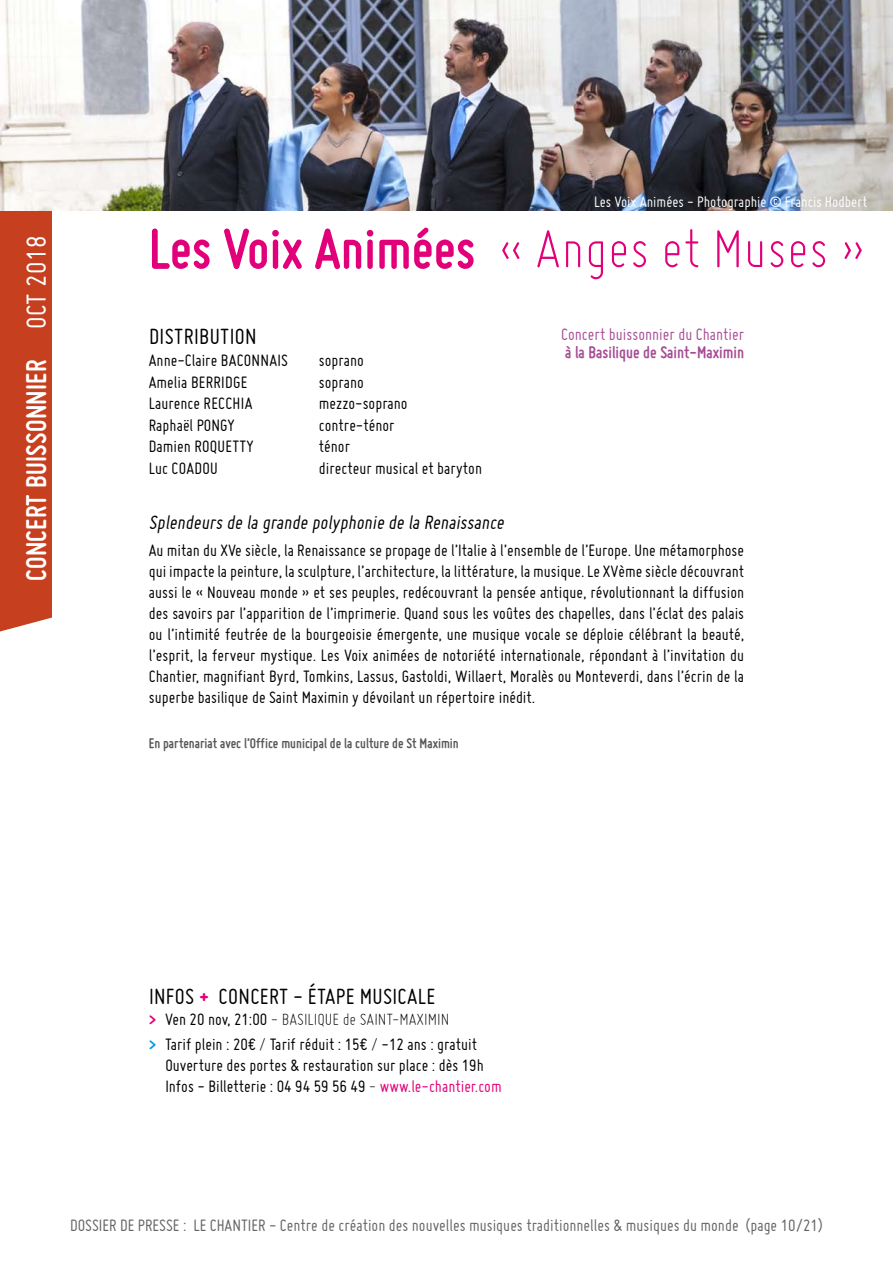
<style>
.page{position:relative;width:893px;height:1263px;background:#fff}
.page>*{position:absolute;margin:0;border:0;box-sizing:border-box;transform-origin:0 0}
.t1{font:700 60px "Miso";color:#e2007a}
.t2{font:700 30px "Miso";color:#fff}
.t3{font:24px "Miso";letter-spacing:.015em;color:#000}
.t4{font:italic 21px "Miso";color:#000}
.t5{font:18px/21px "Miso";color:#000}
.t6{font:18px "Miso";color:#646567}
.t7{font:18px "Miso";color:#a64d94}
.t8{font:700 18px "Miso";color:#a64d94}
.t9{font:300 18px "Miso";color:#000}
.t10{font:16.5px "Miso";color:#fff}
.t11{font:700 15px "Miso";color:#58585a}
.s1{font-weight:400}
.s2{font-weight:300}
.s3{font-weight:700;color:#e2007a}
.s4{font-weight:700;color:#009ee0}
.s5{color:#e2007a}
</style>
<div class="page">
<img style="left:0;top:0;width:893px;height:210px">
<div style="left:0;top:210px;width:51px;height:421px;background:#c63f1e"></div>
<svg style="left:0;top:615px;width:52px;height:17px"></svg>
<h2 class="t2" style="left:19px;top:581px;width:346px;rotate:-90deg">CONCERT BUISSONNIER <span class="s1">OCT 2018</span></h2>
<p class="t10" style="left:594px;top:193px;width:275px">Les Voix Animées - Photographie © Francis Hodbert</p>
<h1 class="t1" style="left:149px;top:215px;width:718px">Les Voix Animées <span class="s2">« Anges et M uses »</span></h1>
<p class="t7" style="left:561px;top:325px;width:185px">Concert buissonnier du Chantier</p>
<p class="t8" style="left:565px;top:342px;width:180px">à la Basilique de Saint-Maximin</p>
<h3 class="t3" style="left:149px;top:323px;width:20px">Distrib</h3>
<h3 class="t3" style="left:210px;top:323px;width:21px">ution</h3>
<p class="t5" style="left:149px;top:349px;width:89px">Anne-Claire Baconnais</p>
<p class="t5" style="left:319px;top:349px;width:47px">soprano</p>
<p class="t5" style="left:149px;top:371px;width:58px">Amelia Berridge</p>
<p class="t5" style="left:319px;top:371px;width:47px">soprano</p>
<p class="t5" style="left:149px;top:393px;width:70px">Laurence Recchia</p>
<p class="t5" style="left:319px;top:393px;width:90px">mezzo-soprano</p>
<p class="t5" style="left:149px;top:414px;width:86px">Raphaël PONGY</p>
<p class="t5" style="left:319px;top:414px;width:77px">contre-ténor</p>
<p class="t5" style="left:149px;top:436px;width:106px">Damien Roquetty</p>
<p class="t5" style="left:319px;top:436px;width:33px">ténor</p>
<p class="t5" style="left:149px;top:457px;width:39px">Luc Coado</p>
<p class="t5" style="left:210px;top:457px;width:9px">u</p>
<p class="t5" style="left:319px;top:457px;width:165px">directeur musical et baryton</p>
<p class="t4" style="left:149px;top:510px;width:360px">Splendeurs de la grande polyphonie de la Renaissance</p>
<p class="t5" style="left:149px;top:539px;width:597px;text-align:justify">Au mitan du XVe siècle, la Renaissance se propage de l’Italie à l’ensemble de l’Europe. Une métamorphose qui impacte la peinture, la sculpture, l’architecture, la littérature, la musique. Le XVème siècle découvrant aussi le « Nouveau monde » et ses peuples, redécouvrant la pensée antique, révolutionnant la diffusion des savoirs par l’apparition de l’imprimerie. Quand sous les voûtes des chapelles, dans l’éclat des palais ou l’intimité feutrée de la bourgeoisie émergente, une musique vocale se déploie célébrant la beauté, l’esprit, la ferveur mystique. Les Voix animées de notoriété internationale, répondant à l’invitation du Chantier, magnifiant Byrd, Tomkins, Lassus, Gastoldi, Willaert, Moralès ou Monteverdi, dans l’écrin de la superbe basilique de Saint Maximin y dévoilant un répertoire inédit.</p>
<p class="t11" style="left:149px;top:734px;width:311px">En partenariat avec l’Office municipal de la culture de St Maximin</p>
<h3 class="t3" style="left:149px;top:983px;width:89px">INFOS <span class="s3">+</span> Concert</h3>
<h3 class="t3" style="left:293px;top:983px;width:34px">- Étape</h3>
<h3 class="t3" style="left:360px;top:983px;width:33px">musicale</h3>
<p class="t5" style="left:149px;top:1008px;width:148px"><span class="s3">&gt;</span> Ven 20 nov, 21:00 <span class="s2">- BASILIQUE</span></p>
<p class="t9" style="left:343px;top:1009px;width:25px">de SAINT</p>
<p class="t5" style="left:149px;top:1006px;width:330px;line-height:25.2px;text-indent:243px"><span class="s2">-MAXIMIN<br></span><span class="s4">&gt;</span> Tarif plein : 20€ <span class="s2">/</span> Tarif réduit : 15€ <span class="s2">/</span> -12 ans : gratuit</p>
<p class="t5" style="left:165px;top:1055px;width:338px">Ouverture des portes &amp; restauration sur place : dès 19h<br>Infos - Billetterie : 04 94 59 56 49 <span class="s2">-</span> <span class="s5">www.le-chantier.com</span></p>
<p class="t6" style="left:70px;top:1215px;width:754px">DOSSIER DE PRESSE : LE CHANTIER - Centre de création des nouvelles musiques traditionnelles &amp; musiques du monde (page 10/21)</p>
</div>
